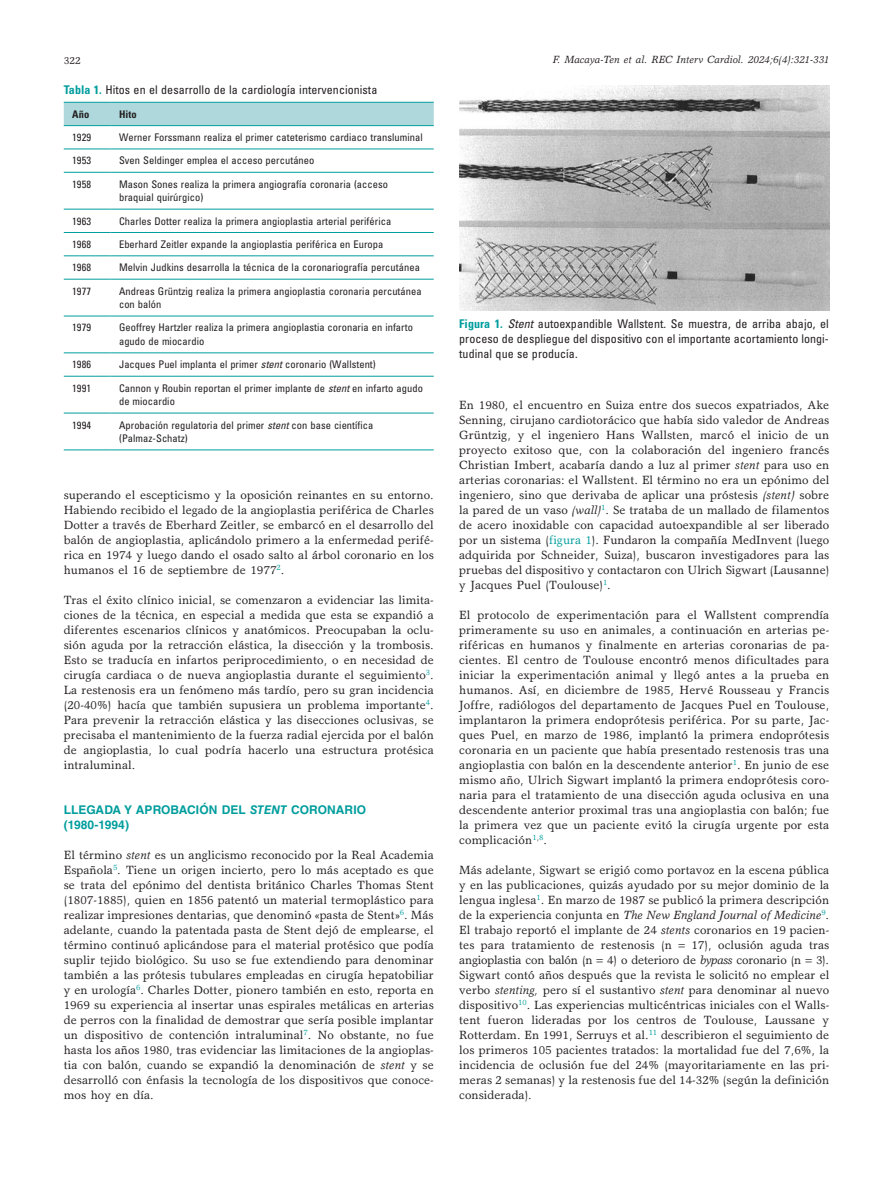
<style>
.page{position:relative;width:893px;height:1191px;background:#fff}
.page>*{position:absolute;margin:0;border:0;box-sizing:border-box;transform-origin:0 0}
.t1{font:12px/15px "Garth Graphic Std";letter-spacing:.005em;color:#231f20;text-align:justify}
.t2{font:condensed 12px/15px "Univers LT Std";letter-spacing:.005em;color:#231f20;text-align:justify}
.t3{font:700 12px/15px "Helvetica LT Std";letter-spacing:.005em;color:#009d9d}
.t4{font:condensed 10.5px/13.5px "Univers LT Std";letter-spacing:.005em;color:#231f20}
.t5{font:italic 10.5px "Garth Graphic Std";letter-spacing:.005em;color:#231f20}
.t6{font:700 condensed 10.5px "Univers LT Std";letter-spacing:.005em;color:#231f20}
.t7{font:10.5px "Garth Graphic Std";color:#231f20}
.s1{font-weight:700;color:#009d9d}
.s2{font-style:italic}
.s3{color:#009d9d}
</style>
<div class="page">
<div style="left:64px;top:103px;width:370px;height:22px;background:#aed8db"></div>
<hr style="left:64px;top:149px;width:47px;height:1px;background:#009d9d">
<hr style="left:111px;top:149px;width:323px;height:1px;background:#009d9d">
<hr style="left:64px;top:172px;width:47px;height:1px;background:#009d9d">
<hr style="left:111px;top:172px;width:323px;height:1px;background:#009d9d">
<hr style="left:64px;top:209px;width:47px;height:1px;background:#009d9d">
<hr style="left:111px;top:209px;width:323px;height:1px;background:#009d9d">
<hr style="left:64px;top:232px;width:47px;height:1px;background:#009d9d">
<hr style="left:111px;top:232px;width:323px;height:1px;background:#009d9d">
<hr style="left:64px;top:255px;width:47px;height:1px;background:#009d9d">
<hr style="left:111px;top:255px;width:323px;height:1px;background:#009d9d">
<hr style="left:64px;top:279px;width:47px;height:1px;background:#009d9d">
<hr style="left:111px;top:279px;width:323px;height:1px;background:#009d9d">
<hr style="left:64px;top:316px;width:47px;height:1px;background:#009d9d">
<hr style="left:111px;top:316px;width:323px;height:1px;background:#009d9d">
<hr style="left:64px;top:352px;width:47px;height:1px;background:#009d9d">
<hr style="left:111px;top:352px;width:323px;height:1px;background:#009d9d">
<hr style="left:64px;top:376px;width:47px;height:1px;background:#009d9d">
<hr style="left:111px;top:376px;width:323px;height:1px;background:#009d9d">
<hr style="left:64px;top:413px;width:47px;height:1px;background:#009d9d">
<hr style="left:111px;top:413px;width:323px;height:1px;background:#009d9d">
<hr style="left:64px;top:449px;width:47px;height:1px;background:#009d9d">
<hr style="left:111px;top:449px;width:323px;height:1px;background:#009d9d">
<hr style="left:64px;top:102px;width:47px;height:1px;background:#009d9d">
<hr style="left:111px;top:102px;width:323px;height:1px;background:#009d9d">
<hr style="left:64px;top:125px;width:47px;height:1px;background:#009d9d">
<hr style="left:111px;top:125px;width:323px;height:1px;background:#009d9d">
<img style="left:459px;top:85px;width:370px;height:225px">
<p class="t7" style="left:64px;top:54px;width:19px">322</p>
<p class="t5" style="left:553px;top:53px;width:278px">F. Macaya-Ten et al. REC Interv Cardiol. 2024;6(4):321-331</p>
<p class="t2" style="left:64px;top:82px;width:315px"><span class="s1">Tabla 1.</span> Hitos en el desarrollo de la cardiología intervencionista</p>
<p class="t6" style="left:72px;top:108px;width:18px">Año</p>
<p class="t6" style="left:119px;top:108px;width:19px">Hito</p>
<p class="t4" style="left:72px;top:130px;width:20px">1929</p>
<p class="t4" style="left:119px;top:130px;width:305px">Werner Forssmann realiza el primer cateterismo cardiaco transluminal</p>
<p class="t4" style="left:72px;top:154px;width:20px">1953</p>
<p class="t4" style="left:119px;top:154px;width:197px">Sven Seldinger emplea el acceso percutáneo</p>
<p class="t4" style="left:72px;top:177px;width:20px">1958</p>
<p class="t4" style="left:119px;top:177px;width:271px">Mason Sones realiza la primera angiografía coronaria (acceso braquial quirúrgico)</p>
<p class="t4" style="left:72px;top:214px;width:20px">1963</p>
<p class="t4" style="left:119px;top:214px;width:274px">Charles Dotter realiza la primera angioplastia arterial periférica</p>
<p class="t4" style="left:72px;top:237px;width:20px">1968</p>
<p class="t4" style="left:119px;top:237px;width:266px">Eberhard Zeitler expande la angioplastia periférica en Europa</p>
<p class="t4" style="left:72px;top:261px;width:20px">1968</p>
<p class="t4" style="left:119px;top:261px;width:302px">Melvin Judkins desarrolla la técnica de la coronariografía percutánea</p>
<p class="t4" style="left:72px;top:284px;width:20px">1977</p>
<p class="t4" style="left:119px;top:284px;width:304px">Andreas Grüntzig realiza la primera angioplastia coronaria percutánea con balón</p>
<p class="t4" style="left:72px;top:321px;width:20px">1979</p>
<p class="t4" style="left:119px;top:321px;width:295px">Geoffrey Hartzler realiza la primera angioplastia coronaria en infarto agudo de miocardio</p>
<p class="t4" style="left:72px;top:358px;width:20px">1986</p>
<p class="t4" style="left:119px;top:358px;width:258px">Jacques Puel implanta el primer <span class="s2">stent</span> coronario (Wallstent)</p>
<p class="t4" style="left:72px;top:381px;width:20px">1991</p>
<p class="t4" style="left:119px;top:381px;width:305px">Cannon y Roubin reportan el primer implante de <span class="s2">stent</span> en infarto agudo de miocardio</p>
<p class="t4" style="left:72px;top:418px;width:20px">1994</p>
<p class="t4" style="left:119px;top:418px;width:256px">Aprobación regulatoria del primer <span class="s2">stent</span> con base científica (Palmaz-Schatz)</p>
<p class="t1" style="left:64px;top:487px;width:372px">superando el escepticismo y la oposición reinantes en su entorno.<br>Habiendo recibido el legado de la angioplastia periférica de Charles Dotter a través de Eberhard Zeitler, se embarcó en el desarrollo del balón de angioplastia, aplicándolo primero a la enfermedad perifé&shy;rica en 1974 y luego dando el osado salto al árbol coronario en los humanos el 16 de septiembre de 1977<sup>2</sup>.</p>
<p class="t1" style="left:64px;top:592px;width:372px">Tras el éxito clínico inicial, se comenzaron a evidenciar las limita&shy;ciones de la técnica, en especial a medida que esta se expandió a diferentes escenarios clínicos y anatómicos. Preocupaban la oclu&shy;sión aguda por la retracción elástica, la disección y la trombosis.<br>Esto se traducía en infartos periprocedimiento, o en necesidad de cirugía cardiaca o de nueva angioplastia durante el seguimiento<sup>3</sup>.<br>La restenosis era un fenómeno más tardío, pero su gran incidencia (20-40%) hacía que también supusiera un problema importante<sup>4</sup>.<br>Para prevenir la retracción elástica y las disecciones oclusivas, se precisaba el mantenimiento de la fuerza radial ejercida por el balón de angioplastia, lo cual podría hacerlo una estructura protésica intraluminal.</p>
<p class="t3" style="left:64px;top:802px;width:304px">LLEGADA Y APROBACIÓN DEL <span class="s2">STENT</span> CORONARIO (1980-1994)</p>
<p class="t1" style="left:64px;top:847px;width:372px">El término <span class="s2">stent</span> es un anglicismo reconocido por la Real Academia Española<sup>5</sup>. Tiene un origen incierto, pero lo más aceptado es que se trata del epónimo del dentista británico Charles Thomas Stent (1807-1885), quien en 1856 patentó un material termoplástico para realizar impresiones dentarias, que denominó «pasta de Stent»<sup>6</sup>. Más adelante, cuando la patentada pasta de Stent dejó de emplearse, el término continuó aplicándose para el material protésico que podía suplir tejido biológico. Su uso se fue extendiendo para denominar también a las prótesis tubulares empleadas en cirugía hepatobiliar y en urología<sup>6</sup>. Charles Dotter, pionero también en esto, reporta en 1969 su experiencia al insertar unas espirales metálicas en arterias de perros con la finalidad de demostrar que sería posible implantar un dispositivo de contención intraluminal<sup>7</sup>. No obstante, no fue hasta los años 1980, tras evidenciar las limitaciones de la angioplas&shy;tia con balón, cuando se expandió la denominación de <span class="s2">stent</span> y se desarrolló con énfasis la tecnología de los dispositivos que conoce&shy;mos hoy en día.</p>
<p class="t2" style="left:459px;top:316px;width:371px"><span class="s1">Figura 1.</span> <span class="s2">Stent</span> autoexpandible Wallstent. Se muestra, de arriba abajo, el proceso de despliegue del dispositivo con el importante acortamiento longi&shy;tudinal que se producía.</p>
<p class="t1" style="left:459px;top:397px;width:372px">En 1980, el encuentro en Suiza entre dos suecos expatriados, Ake Senning, cirujano cardiotorácico que había sido valedor de Andreas Grüntzig, y el ingeniero Hans Wallsten, marcó el inicio de un proyecto exitoso que, con la colaboración del ingeniero francés Christian Imbert, acabaría dando a luz al primer <span class="s2">stent</span> para uso en arterias coronarias: el Wallstent. El término no era un epónimo del ingeniero, sino que derivaba de aplicar una próstesis <span class="s2">(stent)</span> sobre la pared de un vaso <span class="s2">(wall)</span><sup>1</sup>. Se trataba de un mallado de filamentos de acero inoxidable con capacidad autoexpandible al ser liberado por un sistema (<span class="s3">figura 1</span>). Fundaron la compañía MedInvent (luego adquirida por Schneider, Suiza), buscaron investigadores para las pruebas del dispositivo y contactaron con Ulrich Sigwart (Lausanne) y Jacques Puel (Toulouse)<sup>1</sup>.</p>
<p class="t1" style="left:459px;top:607px;width:372px">El protocolo de experimentación para el Wallstent comprendía primeramente su uso en animales, a continuación en arterias pe&shy;riféricas en humanos y finalmente en arterias coronarias de pa&shy;cientes. El centro de Toulouse encontró menos dificultades para iniciar la experimentación animal y llegó antes a la prueba en humanos. Así, en diciembre de 1985, Hervé Rousseau y Francis Joffre, radiólogos del departamento de Jacques Puel en Toulouse, implantaron la primera endoprótesis periférica. Por su parte, Jac&shy;ques Puel, en marzo de 1986, implantó la primera endoprótesis coronaria en un paciente que había presentado restenosis tras una angioplastia con balón en la descendente anterior<sup>1</sup>. En junio de ese mismo año, Ulrich Sigwart implantó la primera endoprótesis coro&shy;naria para el tratamiento de una disección aguda oclusiva en una descendente anterior proximal tras una angioplastia con balón; fue la primera vez que un paciente evitó la cirugía urgente por esta complicación<sup>1</sup><sup>,</sup><sup>8</sup>.</p>
<p class="t1" style="left:459px;top:862px;width:372px">Más adelante, Sigwart se erigió como portavoz en la escena pública y en las publicaciones, quizás ayudado por su mejor dominio de la lengua inglesa<sup>1</sup>. En marzo de 1987 se publicó la primera descripción de la experiencia conjunta en <span class="s2">The New England Journal of Medicine</span><sup>9</sup>.<br>El trabajo reportó el implante de 24 <span class="s2">stents</span> coronarios en 19 pacien&shy;tes para tratamiento de restenosis (n</p>
<p class="t1" style="left:459px;top:937px;width:372px;text-indent:232px">17), oclusión aguda tras angioplastia con balón (n 4) o deterioro de <span class="s2">bypass</span> coronario (n 3).<br>Sigwart contó años después que la revista le solicitó no emplear el verbo <span class="s2">stenting,</span> pero sí el sustantivo <span class="s2">stent</span> para denominar al nuevo dispositivo<sup>10</sup>. Las experiencias multicéntricas iniciales con el Walls&shy;tent fueron lideradas por los centros de Toulouse, Laussane y Rotterdam. En 1991, Serruys et al.<sup>11</sup> describieron el seguimiento de los primeros 105 pacientes tratados: la mortalidad fue del 7,6%, la incidencia de oclusión fue del 24% (mayoritariamente en las pri&shy;meras 2 semanas) y la restenosis fue del 14-32% (según la definición considerada).</p>
</div>
